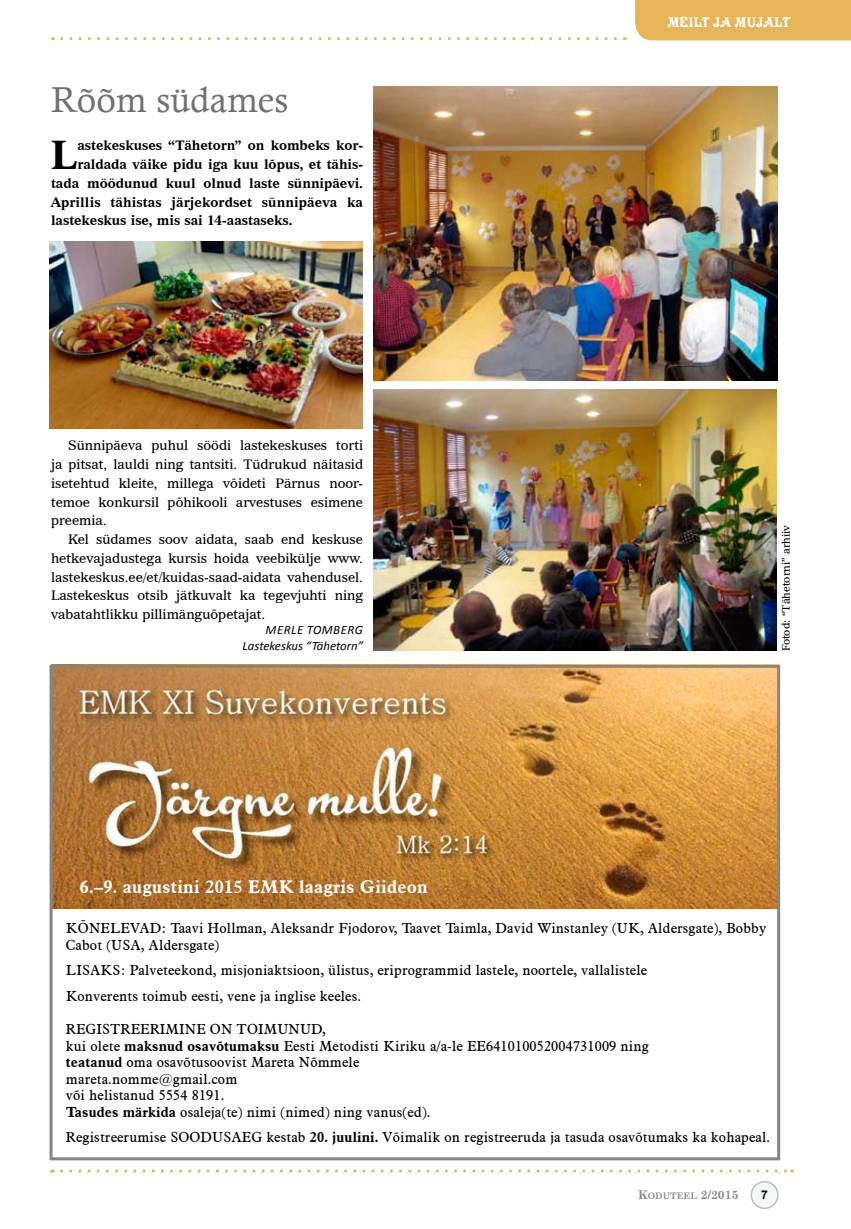
<style>
.page{position:relative;width:851px;height:1229px;background:#fff}
.page>*{position:absolute;margin:0;border:0;box-sizing:border-box;transform-origin:0 0}
.t1{font:700 39.3px "Imperial BT";color:#000}
.t2{font:36px "Calisto";color:#707173}
.t3{font:700 18px "Aldine 721 BT";letter-spacing:.02em;color:#fff}
.t4{font:15px "Victorian D";letter-spacing:.025em;color:#fff}
.t5{font:14.25px/16.5px "Aldine 721 BT";letter-spacing:.01em;color:#000}
.t6{font:13.2px/18.8px "Imperial BT";color:#000;text-align:justify}
.t7{font:700 13.2px "Imperial BT";color:#000}
.t8{font:italic 12.75px/15.3px "Calibri";color:#000;text-align:right}
.t9{font:700 12px "Century Schoolbook";color:#878889}
.t10{font:10.5px "Imperial BT";color:#000}
.s1{font-weight:700}
.s2{font-size:9px}
</style>
<div class="page">
<div style="left:751px;top:1182px;width:26px;height:26px;background:#f5f6f6;border-radius:50%"></div>
<div style="left:750px;top:1181px;width:28px;height:28px;border:2px solid #bcbdbe;border-radius:50%"></div>
<div style="left:635px;top:0;width:215px;height:40px;background:#e7b559"></div>
<img style="left:54px;top:669px;width:722px;height:239px">
<div style="left:50px;top:665px;width:730px;height:495px;border:3px solid #848587"></div>
<img style="left:50px;top:242px;width:312px;height:186px">
<img style="left:373px;top:389px;width:403px;height:261px">
<img style="left:373px;top:86px;width:404px;height:295px">
<svg style="left:62px;top:37px;width:563px;height:3px"></svg>
<svg style="left:51px;top:1169px;width:3px;height:4px"></svg>
<svg style="left:60px;top:1169px;width:732px;height:4px"></svg>
<h2 class="t2" style="left:51px;top:79px;width:239px">Rõõm südames</h2>
<h1 class="t1" style="left:51px;top:131px;width:28px">L</h1>
<p class="t7" style="left:77px;top:138px;width:287px">astekeskuses “Tähetorn” on kombeks kor-</p>
<p class="t7" style="left:77px;top:156px;width:287px">raldada väike pidu iga kuu lõpus, et tähis-</p>
<p class="t7" style="left:51px;top:175px;width:313px">tada möödunud kuul olnud laste sünnipäevi.</p>
<p class="t7" style="left:51px;top:194px;width:313px">Aprillis tähistas järjekordset sünnipäeva ka</p>
<p class="t7" style="left:51px;top:213px;width:243px">lastekeskus ise, mis sai 14-aastaseks.</p>
<p class="t6" style="left:51px;top:436px;width:313px;text-indent:17px">Sünnipäeva puhul söödi lastekeskuses torti ja pitsat, lauldi ning tantsiti. Tüdrukud näitasid isetehtud kleite, millega võideti Pärnus noor&shy;temoe konkursil põhikooli arvestuses esimene preemia.</p>
<p class="t6" style="left:51px;top:530px;width:313px;text-indent:17px">Kel südames soov aidata, saab end keskuse hetkevajadustega kursis hoida veebikülje www. lastekeskus.ee/et/kuidas-saad-aidata vahendusel.<br>Lastekeskus otsib jätkuvalt ka tegevjuhti ning vabatahtlikku pillimänguõpetajat.</p>
<p class="t8" style="left:242px;top:622px;width:122px">Merle Tomberg<br>Lastekeskus “Tähetorn”</p>
<p class="t3" style="left:80px;top:876px;width:349px">6.–9. augustini 2015 EMK laagris Giideon</p>
<p class="t4" style="left:667px;top:15px;width:124px">MEILT JA MUJALT</p>
<p class="t10" style="left:779px;top:651px;width:128px;rotate:-90deg">Fotod: “Tähetorni” arhiiv</p>
<p class="t5" style="left:66px;top:920px;width:701px">Kõnelevad: Taavi Hollman, Aleksandr Fjodorov, Taavet Taimla, David Winstanley (UK, Aldersgate), Bobby<br>Cabot (USA, Aldersgate)</p>
<p class="t5" style="left:66px;top:957px;width:582px;line-height:25.5px">Lisaks : Palveteekond, misjoniaktsioon, ülistus, eriprogrammid lastele, noortele, vallalistele<br>Konverents toimub eesti, vene ja inglise keeles.</p>
<p class="t5" style="left:66px;top:1021px;width:47px">Registr</p>
<p class="t5" style="left:66px;top:1021px;width:584px;text-indent:65px">eerimine on toimunud,<br>kui olete <span class="s1">maksnud osavõtumaksu</span> Eesti Metodisti Kiriku a/a-le EE641010052004731009 ning <span class="s1">teatanud</span> oma osavõtusoovist Mareta Nõmmele<br>mareta.nomme@gmail.com<br>või helistanud 5554 8191.<br><span class="s1">Tasudes märkida</span> osaleja(te) nimi (nimed) ning vanus(ed).</p>
<p class="t5" style="left:66px;top:1129px;width:705px">Registreerumise s oodusaeg kestab <span class="s1">20. juulini.</span> Võimalik on registreeruda ja tasuda osavõtumaks ka kohapeal.</p>
<p class="t9" style="left:638px;top:1185px;width:102px">K<span class="s2">ODUTEEL</span> 2/2015</p>
</div>
